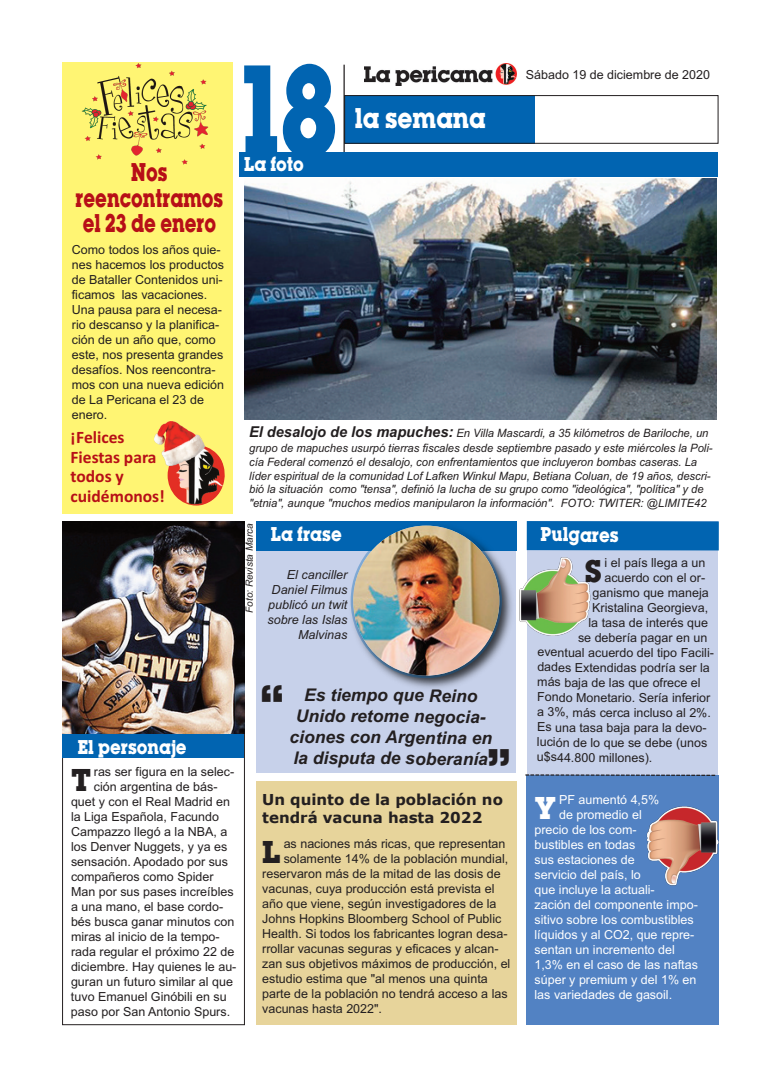
<style>
.page{position:relative;width:780px;height:1088px;background:#fff}
.page>*{position:absolute;margin:0;border:0;box-sizing:border-box;transform-origin:0 0}
.t1{font:700 113.38px "Lubalin";color:#0164b1;scale:.78 1}
.t2{font:700 45px "Lubalin";color:#231f20}
.t3{font:700 27.62px "Lubalin";color:#231f20}
.t4{font:700 27.62px "Lubalin";color:#fff}
.t5{font:700 25px "Lubalin";color:#fff;scale:.86 1}
.t6{font:700 22.5px/25.8px "Lubalin";color:#b70f17;text-align:center;scale:.74 1}
.t7{font:italic 700 17.5px/21px "Arial";color:#231f20;text-align:center}
.t8{font:700 17.5px/19.8px "Calibri";color:#b70f17}
.t9{font:700 17.5px "Lubalin";color:#fff;scale:.87 1}
.t10{font:700 15px/18px "Verdana";color:#231f20}
.t11{font:12.5px/15px "Arial";color:#231f20}
.t12{font:12.5px "Arial";color:#fff}
.t13{font:italic 12.5px/15px "Arial";color:#231f20;text-align:right}
.t14{font:italic 11.5px/13.8px "Arial";color:#231f20}
.t15{font:italic 10px "Arial";color:#231f20}
.s1{font-weight:700;font-size:15px}
</style>
<div class="page">
<div style="left:63px;top:63px;width:170px;height:451px;background:#fff573"></div>
<div style="left:344px;top:95px;width:190px;height:48px;background:#0164b1"></div>
<div style="left:344px;top:95px;width:374px;height:48px;border:1px solid #231f20"></div>
<hr style="left:343px;top:65px;width:2px;height:95px;background:#231f20">
<img style="left:364px;top:63px;width:153px;height:23px">
<div style="left:239px;top:152px;width:478px;height:24px;background:#0164b1"></div>
<img style="left:244px;top:179px;width:473px;height:240px">
<div style="left:62px;top:707px;width:182px;height:318px;border:1px solid #231f20"></div>
<div style="left:62px;top:734px;width:182px;height:24px;background:#0164b1"></div>
<div style="left:527px;top:521px;width:190px;height:503px;background:#c7d1ea"></div>
<div style="left:526px;top:775px;width:192px;height:250px;background:#5282c3"></div>
<div style="left:526px;top:521px;width:192px;height:29px;background:#0164b1"></div>
<div style="left:256px;top:781px;width:260px;height:244px;background:#e7d49b"></div>
<div style="left:256px;top:546px;width:260px;height:226px;background:#c7d1ea"></div>
<div style="left:256px;top:521px;width:260px;height:29px;background:#0164b1"></div>
<img style="left:345px;top:521px;width:172px;height:168px">
<img style="left:350px;top:523px;width:152px;height:155px">
<svg style="left:525px;top:774px;width:190px;height:2px"></svg>
<img style="left:62px;top:522px;width:182px;height:212px">
<img style="left:644px;top:800px;width:80px;height:89px;border-radius:50%">
<img style="left:514px;top:554px;width:78px;height:89px;border-radius:50%">
<img style="left:168px;top:446px;width:57px;height:59px">
<img style="left:155px;top:421px;width:50px;height:44px">
<img style="left:81px;top:62px;width:131px;height:103px">
<h1 class="t1" style="left:241px;top:50px;width:125px">18</h1>
<p class="t11" style="left:526px;top:67px;width:186px">Sábado 19 de diciembre de 2020</p>
<h3 class="t5" style="left:355px;top:105px;width:154px">la semana</h3>
<h3 class="t6" style="left:76px;top:160px;width:201px">Nos reencontramos el 23 de enero</h3>
<h3 class="t9" style="left:244px;top:155px;width:70px">La foto</h3>
<p class="t11" style="left:72px;top:242px;width:154px">Como todos los años quie&shy;nes hacemos los productos de Bataller Contenidos uni&shy;ficamos las vacaciones.<br>Una pausa para el necesa&shy;rio descanso y la planifica&shy;ción de un año que, como este, nos presenta grandes desafíos. Nos reencontra&shy;mos con una nueva edición de La Pericana el 23 de enero.</p>
<h3 class="t8" style="left:71px;top:427px;width:96px">¡Felices<br>Fiestas para todos y cuidémonos!</h3>
<h3 class="t9" style="left:78px;top:737px;width:126px">El personaje</h3>
<h3 class="t3" style="left:71px;top:765px;width:22px">T</h3>
<p class="t11" style="left:94px;top:764px;width:142px">ras ser figura en la selec-</p>
<p class="t11" style="left:94px;top:779px;width:125px">ción argentina de bás-</p>
<p class="t11" style="left:71px;top:794px;width:161px">quet y con el Real Madrid en</p>
<p class="t11" style="left:71px;top:809px;width:150px">la Liga Española, Facundo</p>
<p class="t11" style="left:71px;top:824px;width:158px">Campazzo llegó a la NBA, a</p>
<p class="t11" style="left:71px;top:839px;width:158px">los Denver Nuggets, y ya es</p>
<p class="t11" style="left:71px;top:854px;width:159px">sensación. Apodado por sus</p>
<p class="t11" style="left:71px;top:869px;width:144px">compañeros como Spider</p>
<p class="t11" style="left:71px;top:884px;width:164px">Man por sus pases increíbles</p>
<p class="t11" style="left:71px;top:899px;width:154px">a una mano, el base cordo-</p>
<p class="t11" style="left:71px;top:914px;width:165px">bés busca ganar minutos con</p>
<p class="t11" style="left:71px;top:929px;width:150px">miras al inicio de la tempo-</p>
<p class="t11" style="left:71px;top:944px;width:165px">rada regular el próximo 22 de</p>
<p class="t11" style="left:71px;top:959px;width:167px">diciembre. Hay quienes le au-</p>
<p class="t11" style="left:71px;top:974px;width:163px">guran un futuro similar al que</p>
<p class="t11" style="left:71px;top:989px;width:157px">tuvo Emanuel Ginóbili en su</p>
<p class="t11" style="left:71px;top:1004px;width:161px">paso por San Antonio Spurs.</p>
<p class="t14" style="left:249px;top:425px;width:464px;line-height:15.5px"><span class="s1">El desalojo de los mapuches:</span> En Villa Mascardi, a 35 kilómetros de Bariloche, un grupo de mapuches usurpó tierras fiscales desde septiembre pasado y este miércoles la Poli-</p>
<p class="t14" style="left:249px;top:455px;width:462px">cía Federal comenzó el desalojo, con enfrentamientos que incluyeron bombas caseras. La líder espiritual de la comunidad Lof Lafken Winkul Mapu, Betiana Coluan, de 19 años, descri&shy;bió la situación como "tensa", definió la lucha de su grupo como "ideológica", "política" y de "etnia", aunque "muchos medios manipularon la información". FOTO: TWITER: @LIMITE42</p>
<p class="t15" style="left:243px;top:613px;width:91px;rotate:-90deg">Foto: Revista Marca</p>
<h3 class="t9" style="left:271px;top:525px;width:83px">La frase</h3>
<p class="t13" style="left:267px;top:567px;width:81px">El canciller<br>Daniel Filmus publicó un twit sobre las Islas<br>Malvinas</p>
<h2 class="t2" style="left:261px;top:679px;width:27px">“</h2>
<h3 class="t7" style="left:289px;top:685px;width:204px">Es tiempo que Reino<br>Unido retome negocia&shy;ciones con Argentina en la disputa de soberanía</h3>
<h2 class="t2" style="left:487px;top:743px;width:24px">”</h2>
<p class="t10" style="left:262px;top:790px;width:242px">Un quinto de la población no tendrá vacuna hasta 2022</p>
<h3 class="t3" style="left:262px;top:837px;width:20px">L</h3>
<p class="t11" style="left:284px;top:836px;width:223px">as naciones más ricas, que representan</p>
<p class="t11" style="left:284px;top:851px;width:226px">solamente 14% de la población mundial,</p>
<p class="t11" style="left:262px;top:866px;width:240px">reservaron más de la mitad de las dosis de</p>
<p class="t11" style="left:262px;top:881px;width:234px">vacunas, cuya producción está prevista el</p>
<p class="t11" style="left:262px;top:896px;width:236px">año que viene, según investigadores de la</p>
<p class="t11" style="left:262px;top:911px;width:241px">Johns Hopkins Bloomberg School of Public</p>
<p class="t11" style="left:262px;top:926px;width:247px">Health. Si todos los fabricantes logran desa-</p>
<p class="t11" style="left:262px;top:941px;width:238px">rrollar vacunas seguras y eficaces y alcan-</p>
<p class="t11" style="left:262px;top:956px;width:250px">zan sus objetivos máximos de producción, el</p>
<p class="t11" style="left:262px;top:971px;width:227px">estudio estima que "al menos una quinta</p>
<p class="t11" style="left:262px;top:986px;width:247px">parte de la población no tendrá acceso a las</p>
<p class="t11" style="left:262px;top:1001px;width:121px">vacunas hasta 2022".</p>
<h3 class="t9" style="left:540px;top:525px;width:91px">Pulgares</h3>
<h3 class="t3" style="left:584px;top:556px;width:19px">S</h3>
<p class="t11" style="left:604px;top:555px;width:102px">i el país llega a un</p>
<p class="t11" style="left:604px;top:570px;width:102px">acuerdo con el or-</p>
<p class="t11" style="left:592px;top:585px;width:118px">ganismo que maneja</p>
<p class="t11" style="left:592px;top:600px;width:118px">Kristalina Georgieva,</p>
<p class="t11" style="left:588px;top:615px;width:121px">la tasa de interés que</p>
<p class="t11" style="left:578px;top:630px;width:131px">se debería pagar en un</p>
<p class="t11" style="left:537px;top:645px;width:178px">eventual acuerdo del tipo Facili-</p>
<p class="t11" style="left:537px;top:660px;width:174px">dades Extendidas podría ser la</p>
<p class="t11" style="left:537px;top:675px;width:165px">más baja de las que ofrece el</p>
<p class="t11" style="left:537px;top:690px;width:175px">Fondo Monetario. Sería inferior</p>
<p class="t11" style="left:537px;top:705px;width:175px">a 3%, más cerca incluso al 2%.</p>
<p class="t11" style="left:537px;top:720px;width:171px">Es una tasa baja para la devo-</p>
<p class="t11" style="left:537px;top:735px;width:172px">lución de lo que se debe (unos</p>
<p class="t11" style="left:537px;top:750px;width:117px">u$s44.800 millones).</p>
<h3 class="t4" style="left:534px;top:793px;width:23px">Y</h3>
<p class="t12" style="left:559px;top:792px;width:102px">PF aumentó 4,5%</p>
<p class="t12" style="left:559px;top:807px;width:84px">de promedio el</p>
<p class="t12" style="left:534px;top:822px;width:104px">precio de los com-</p>
<p class="t12" style="left:534px;top:837px;width:102px">bustibles en todas</p>
<p class="t12" style="left:534px;top:852px;width:102px">sus estaciones de</p>
<p class="t12" style="left:534px;top:867px;width:108px">servicio del país, lo</p>
<p class="t12" style="left:534px;top:882px;width:122px">que incluye la actuali-</p>
<p class="t12" style="left:534px;top:897px;width:165px">zación del componente impo-</p>
<p class="t12" style="left:534px;top:912px;width:161px">sitivo sobre los combustibles</p>
<p class="t12" style="left:534px;top:927px;width:161px">líquidos y al CO2, que repre-</p>
<p class="t12" style="left:534px;top:942px;width:142px">sentan un incremento del</p>
<p class="t12" style="left:534px;top:957px;width:165px">1,3% en el caso de las naftas</p>
<p class="t12" style="left:534px;top:972px;width:163px">súper y premium y del 1% en</p>
<p class="t12" style="left:534px;top:987px;width:139px">las variedades de gasoil.</p>
</div>
